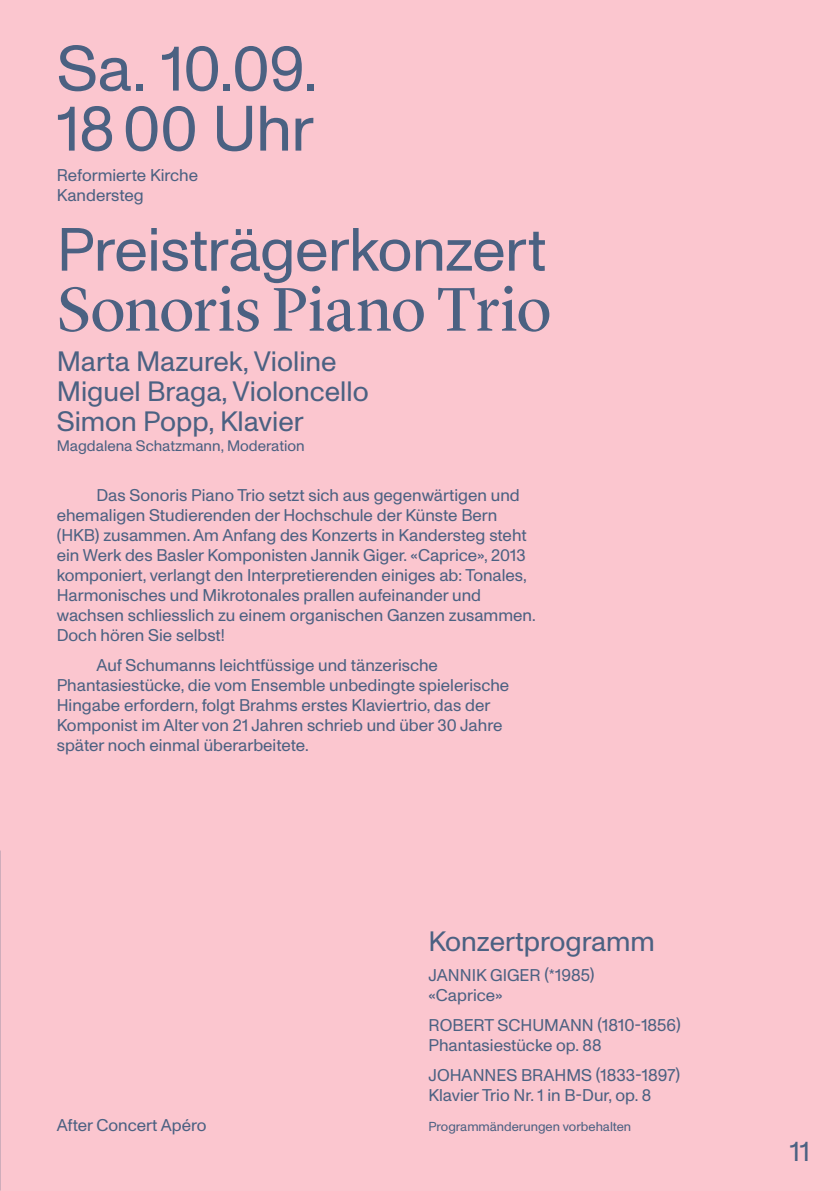
<style>
.page{position:relative;width:840px;height:1191px;background:#fff}
.page>*{position:absolute;margin:0;border:0;box-sizing:border-box;transform-origin:0 0}
.t1{font:64px/60px "Monument Grotesk";letter-spacing:-.01em;color:#4b6182}
.Lyon_32_26{font:64px "Lyon Display";color:#4b6182}
.Lyon_32_26-2{font:60.8px "Monument Grotesk";letter-spacing:-.01em;color:#4b6182}
.Musiker{font:28px "Monument Grotesk";color:#4b6182}
.monument_15{font:28px "Monument Grotesk";color:#4b6182}
.Monument_8_5_flatter{font:17px/20px "Monument Grotesk";color:#4b6182}
.monument-8pt-liste{font:17px/20px "Monument Grotesk";color:#4b6182}
.Monument_8_5_9{font:17px/20px "Monument Grotesk";color:#4b6182}
.Moderation{font:15.2px "Monument Grotesk";color:#4b6182}
.monument-8pt{font:13px "Monument Grotesk";color:#4b6182}
</style>
<div class="page">
<div style="left:0;top:0;width:839px;height:1191px;background:#fbc6cf"></div>
<p class="t1" style="left:57px;top:35px;width:262px">Sa. 10.09.<br>18 00 Uhr</p>
<p class="Monument_8_5_9" style="left:57px;top:164px;width:143px">Reformierte Kirche<br>Kandersteg</p>
<p class="Lyon_32_26-2" style="left:57px;top:207px;width:490px">Preisträgerkonzert</p>
<p class="Lyon_32_26" style="left:57px;top:261px;width:496px">Sonoris Piano Trio</p>
<p class="Musiker" style="left:57px;top:341px;width:281px">Marta Mazurek, Violine</p>
<p class="Musiker" style="left:57px;top:371px;width:313px">Miguel Braga, Violoncello</p>
<p class="Musiker" style="left:57px;top:401px;width:248px">Simon Popp, Klavier</p>
<p class="Moderation" style="left:57px;top:435px;width:249px">Magdalena Schatzmann, Moderation</p>
<p class="Monument_8_5_flatter" style="left:57px;top:484px;width:480px;text-indent:40px">Das Sonoris Piano Trio setzt sich aus gegenwärtigen und ehemaligen Studierenden der Hochschule der Künste Bern (HKB) zusammen. Am Anfang des Konzerts in Kandersteg steht ein Werk des Basler Komponisten Jannik Giger. «Caprice», 2013 komponiert, verlangt den Interpretierenden einiges ab: Tonales, Harmonisches und Mikrotonales prallen aufeinander und wachsen schliesslich zu einem organischen Ganzen zusammen.<br>Doch hören Sie selbst!</p>
<p class="Monument_8_5_flatter" style="left:57px;top:654px;width:454px;text-indent:40px">Auf Schumanns leichtfüssige und tänzerische Phantasiestücke, die vom Ensemble unbedingte spielerische Hingabe erfordern, folgt Brahms erstes Klaviertrio, das der Komponist im Alter von 21 Jahren schrieb und über 30 Jahre später noch einmal überarbeitete.</p>
<p class="monument_15" style="left:428px;top:921px;width:228px">Konzertprogramm</p>
<p class="monument-8pt-liste" style="left:428px;top:964px;width:167px">JANNIK GIGER (*1985) «Caprice»</p>
<p class="monument-8pt-liste" style="left:428px;top:1014px;width:253px">ROBERT SCHUMANN (1810-1856)<br>Phantasiestücke op. 88</p>
<p class="monument-8pt-liste" style="left:428px;top:1064px;width:253px">JOHANNES BRAHMS (1833-1897)<br>Klavier Trio Nr. 1 in B-Dur, op. 8</p>
<p class="Monument_8_5_9" style="left:57px;top:1114px;width:151px">After Concert Apéro</p>
<p class="monument-8pt" style="left:428px;top:1117px;width:204px">Programmänderungen vorbehalten</p>
<p class="monument_15" style="left:789px;top:1131px;width:22px">11</p>
</div>
